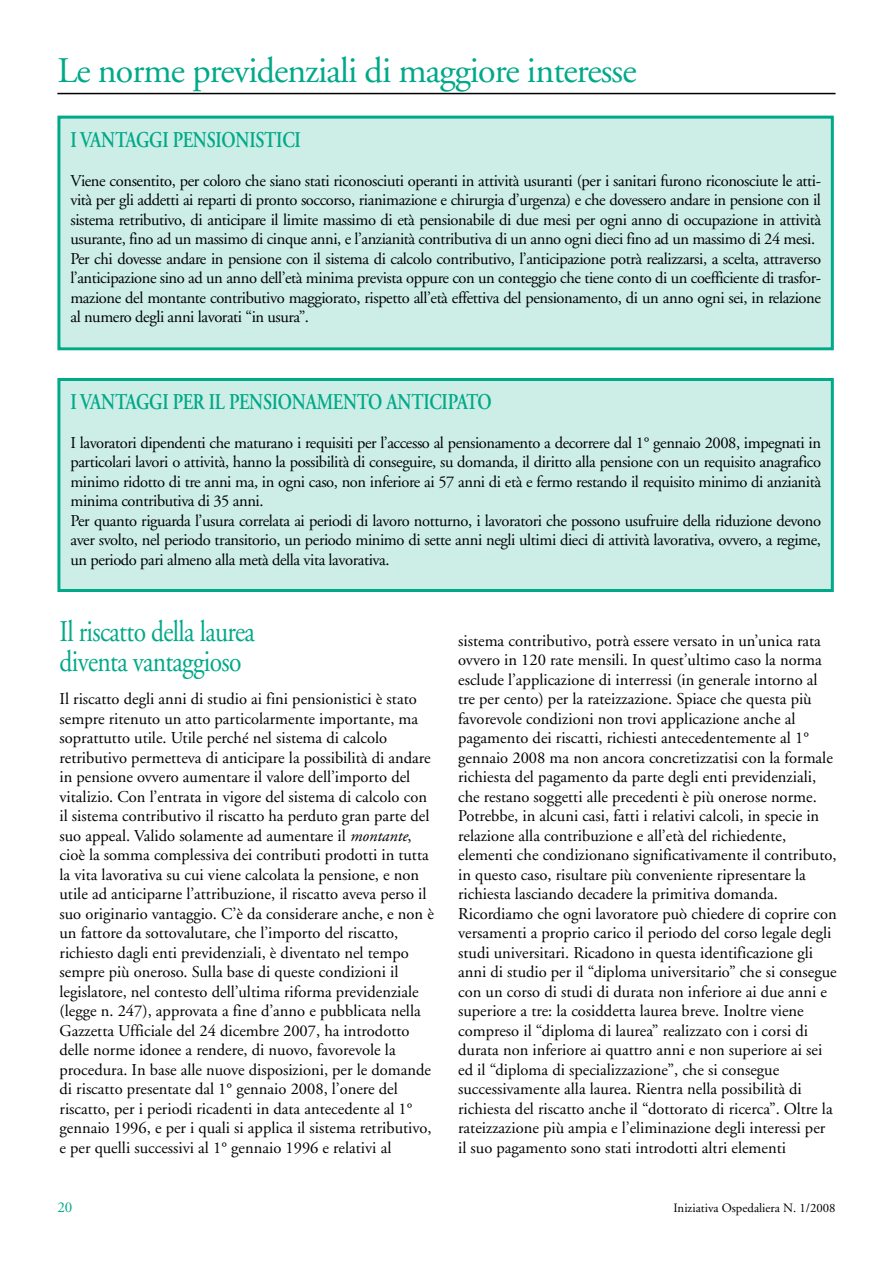
<style>
.page{position:relative;width:893px;height:1263px;background:#fff}
.page>*{position:absolute;margin:0;border:0;box-sizing:border-box;transform-origin:0 0}
.t1{font:36px "Adobe Garamond";letter-spacing:-.025em;color:#00a988}
.t2{font:30px/30px "Adobe Garamond";letter-spacing:-.025em;color:#00a988;scale:.85 1}
.t3{font:600 22.5px "Adobe Garamond";letter-spacing:-.015em;color:#00a988;scale:.8 1}
.t4{font:16.5px/19.5px "Adobe Garamond";color:#000}
.t5{font:16.5px/19.5px "Adobe Garamond";letter-spacing:-.025em;color:#000}
.t6{font:15px "Adobe Garamond";color:#00a988}
.t7{font:12.75px "Adobe Garamond";color:#000}
.s1{font-style:italic}
</style>
<div class="page">
<hr style="left:57px;top:93px;width:779px;height:1px;background:#000">
<div style="left:60px;top:119px;width:771px;height:228px;background:#cceee7"></div>
<div style="left:57px;top:116px;width:777px;height:234px;border:3px solid #00a988"></div>
<div style="left:60px;top:381px;width:771px;height:208px;background:#cceee7"></div>
<div style="left:57px;top:378px;width:777px;height:214px;border:3px solid #00a988"></div>
<h1 class="t1" style="left:57px;top:56px;width:581px">Le norme previdenziali di maggiore interesse</h1>
<h3 class="t3" style="left:70px;top:130px;width:290px">I VANTAGGI PENSIONISTICI</h3>
<p class="t5" style="left:70px;top:172px;width:752px">Viene consentito, per coloro che siano stati riconosciuti operanti in attività usuranti (per i sanitari furono riconosciute le atti&shy;vità per gli addetti ai reparti di pronto soccorso, rianimazione e chirurgia d’urgenza) e che dovessero andare in pensione con il sistema retributivo, di anticipare il limite massimo di età pensionabile di due mesi per ogni anno di occupazione in attività usurante, fino ad un massimo di cinque anni, e l’anzianità contributiva di un anno ogni dieci fino ad un massimo di 24 mesi.<br>Per chi dovesse andare in pensione con il sistema di calcolo contributivo, l’anticipazione potrà realizzarsi, a scelta, attraverso l’anticipazione sino ad un anno dell’età minima prevista oppure con un conteggio che tiene conto di un coefficiente di trasfor&shy;mazione del montante contributivo maggiorato, rispetto all’età effettiva del pensionamento, di un anno ogni sei, in relazione al numero degli anni lavorati “in usura”.</p>
<h3 class="t3" style="left:70px;top:393px;width:528px">I VANTAGGI PER IL PENSIONAMENTO ANTICIPATO</h3>
<p class="t5" style="left:70px;top:434px;width:752px">I lavoratori dipendenti che maturano i requisiti per l’accesso al pensionamento a decorrere dal 1° gennaio 2008, impegnati in particolari lavori o attività, hanno la possibilità di conseguire, su domanda, il diritto alla pensione con un requisito anagrafico minimo ridotto di tre anni ma, in ogni caso, non inferiore ai 57 anni di età e fermo restando il requisito minimo di anzianità minima contributiva di 35 anni.<br>Per quanto riguarda l’usura correlata ai periodi di lavoro notturno, i lavoratori che possono usufruire della riduzione devono aver svolto, nel periodo transitorio, un periodo minimo di sette anni negli ultimi dieci di attività lavorativa, ovvero, a regime, un periodo pari almeno alla metà della vita lavorativa.</p>
<h2 class="t2" style="left:60px;top:619px;width:231px">Il riscatto della laurea diventa vantaggioso</h2>
<p class="t4" style="left:60px;top:691px;width:376px">Il riscatto degli anni di studio ai fini pensionistici è stato sempre ritenuto un atto particolarmente importante, ma soprattutto utile. Utile perché nel sistema di calcolo retributivo permetteva di anticipare la possibilità di andare in pensione ovvero aumentare il valore dell’importo del vitalizio. Con l’entrata in vigore del sistema di calcolo con il sistema contributivo il riscatto ha perduto gran parte del suo appeal. Valido solamente ad aumentare il <span class="s1">montante</span>, cioè la somma complessiva dei contributi prodotti in tutta la vita lavorativa su cui viene calcolata la pensione, e non utile ad anticiparne l’attribuzione, il riscatto aveva perso il suo originario vantaggio. C’è da considerare anche, e non è un fattore da sottovalutare, che l’importo del riscatto, richiesto dagli enti previdenziali, è diventato nel tempo sempre più oneroso. Sulla base di queste condizioni il legislatore, nel contesto dell’ultima riforma previdenziale (legge n. 247), approvata a fine d’anno e pubblicata nella Gazzetta Ufficiale del 24 dicembre 2007, ha introdotto delle norme idonee a rendere, di nuovo, favorevole la procedura. In base alle nuove disposizioni, per le domande di riscatto presentate dal 1° gennaio 2008, l’onere del riscatto, per i periodi ricadenti in data antecedente al 1° gennaio 1996, e per i quali si applica il sistema retributivo, e per quelli successivi al 1° gennaio 1996 e relativi al</p>
<p class="t4" style="left:458px;top:632px;width:380px">sistema contributivo, potrà essere versato in un’unica rata ovvero in 120 rate mensili. In quest’ultimo caso la norma esclude l’applicazione di interressi (in generale intorno al tre per cento) per la rateizzazione. Spiace che questa più favorevole condizioni non trovi applicazione anche al pagamento dei riscatti, richiesti antecedentemente al 1° gennaio 2008 ma non ancora concretizzatisi con la formale richiesta del pagamento da parte degli enti previdenziali, che restano soggetti alle precedenti è più onerose norme.<br>Potrebbe, in alcuni casi, fatti i relativi calcoli, in specie in relazione alla contribuzione e all’età del richiedente, elementi che condizionano significativamente il contributo, in questo caso, risultare più conveniente ripresentare la richiesta lasciando decadere la primitiva domanda.<br>Ricordiamo che ogni lavoratore può chiedere di coprire con versamenti a proprio carico il periodo del corso legale degli studi universitari. Ricadono in questa identificazione gli anni di studio per il “diploma universitario” che si consegue con un corso di studi di durata non inferiore ai due anni e superiore a tre: la cosiddetta laurea breve. Inoltre viene compreso il “diploma di laurea” realizzato con i corsi di durata non inferiore ai quattro anni e non superiore ai sei ed il “diploma di specializzazione”, che si consegue successivamente alla laurea. Rientra nella possibilità di richiesta del riscatto anche il “dottorato di ricerca”. Oltre la rateizzazione più ampia e l’eliminazione degli interessi per il suo pagamento sono stati introdotti altri elementi</p>
<p class="t6" style="left:57px;top:1201px;width:16px">20</p>
<p class="t7" style="left:673px;top:1202px;width:164px">Iniziativa Ospedaliera N. 1/2008</p>
</div>
